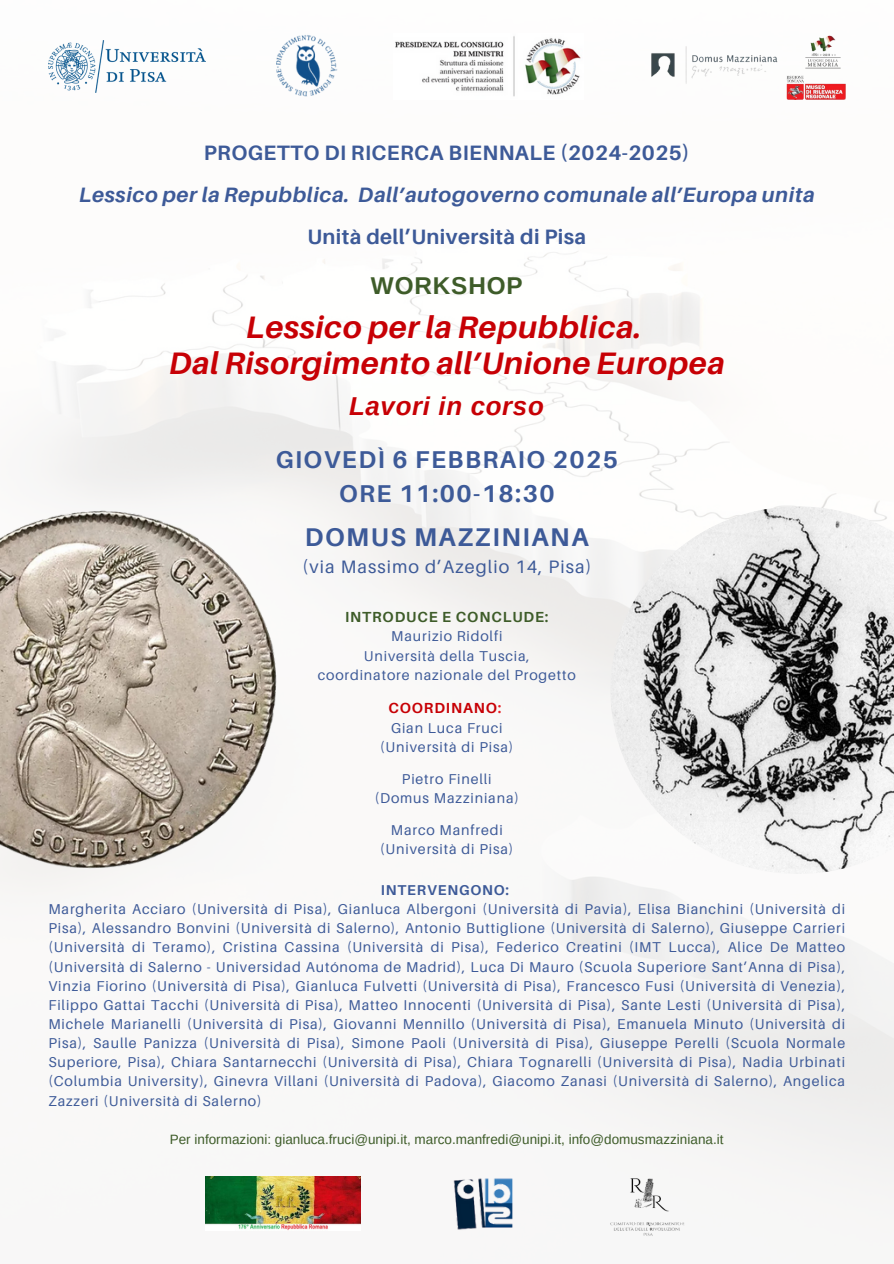
<style>
.page{position:relative;width:894px;height:1264px;background:#fff}
.page>*{position:absolute;margin:0;border:0;box-sizing:border-box;transform-origin:0 0}
.t1{font:italic 700 31.05px/36.5px "Aileron";letter-spacing:.02em;color:#c70005;text-align:center}
.t2{font:italic 700 25.95px "Arimo";letter-spacing:.025em;color:#c70005}
.t3{font:700 25.65px "Aileron";letter-spacing:.06em;color:#3d5a98}
.t4{font:700 24.3px/33.8px "Aileron";letter-spacing:.06em;color:#3d5a98;text-align:center}
.t5{font:700 24.3px "Arimo";letter-spacing:.035em;color:#3e5c29}
.t6{font:700 20.85px "Aileron";letter-spacing:.02em;color:#3d5a98}
.t7{font:italic 700 20.85px "Aileron";letter-spacing:.03em;color:#3d5a98}
.t8{font:18px "Aileron";letter-spacing:.06em;color:#3d5a98}
.t9{font:700 14.55px "Aileron";letter-spacing:.06em;color:#3e5c29}
.t10{font:700 14.55px "Aileron";letter-spacing:.06em;color:#c70005}
.t11{font:14.25px/19.2px "Aileron";letter-spacing:.06em;color:#3d5a98;text-align:justify}
.t12{font:700 14.25px "Aileron";letter-spacing:.06em;color:#3d5a98}
.t13{font:13.5px "Arimo";color:#3e5c29}
.s1{color:#e71f24}
</style>
<div class="page">
<img style="left:0;top:60px;width:893px;height:1171px">
<img style="left:205px;top:1176px;width:155px;height:54px">
<img style="left:442px;top:1167px;width:82px;height:64px">
<img style="left:606px;top:1167px;width:82px;height:70px">
<img style="left:639px;top:35px;width:206px;height:65px">
<img style="left:48px;top:40px;width:157px;height:53px">
<img style="left:276px;top:35px;width:61px;height:69px">
<img style="left:0;top:506px;width:282px;height:368px">
<img style="left:610px;top:506px;width:283px;height:368px">
<img style="left:394px;top:36px;width:189px;height:64px">
<p class="t6" style="left:204px;top:139px;width:487px">PROGETTO DI RICERCA BIENNALE (2024-2025)</p>
<p class="t7" style="left:79px;top:181px;width:736px">Lessico per la Repubblica. Dall’autogoverno comunale all’Europa unita</p>
<p class="t6" style="left:307px;top:223px;width:280px">Unità dell’Università di Pisa</p>
<h4 class="t5" style="left:371px;top:272px;width:153px">WORKSHOP</h4>
<h5 class="t1" style="left:169px;top:308px;width:557px">Lessico per la Repubblica.<br>Dal Risorgimento all’Unione Europea</h5>
<h5 class="t2" style="left:349px;top:391px;width:196px">Lavori in corso</h5>
<p class="t4" style="left:275px;top:442px;width:343px">GIOVEDÌ 6 FEBBRAIO 2025<br>ORE 11:00-18:30</p>
<h3 class="t3" style="left:305px;top:520px;width:285px">DOMUS MAZZINIANA</h3>
<h3 class="t8" style="left:302px;top:555px;width:290px">(via Massimo d’Azeglio 14, Pisa)</h3>
<h2 class="t9" style="left:345px;top:607px;width:205px">INTRODUCE E CONCLUDE:</h2>
<h6 class="t11" style="left:391px;top:626px;width:113px">Maurizio Ridolfi</h6>
<p class="t11" style="left:364px;top:646px;width:167px">Università della Tuscia,</p>
<p class="t11" style="left:317px;top:665px;width:259px">coordinatore nazionale del Progetto</p>
<p class="t10" style="left:388px;top:699px;width:114px">COORDINANO<span class="s1">:</span></p>
<p class="t11" style="left:391px;top:718px;width:113px">Gian Luca Fruci</p>
<p class="t11" style="left:380px;top:737px;width:134px">(Università di Pisa)</p>
<p class="t11" style="left:402px;top:769px;width:91px">Pietro Finelli</p>
<p class="t11" style="left:374px;top:788px;width:146px">(Domus Mazziniana)</p>
<p class="t11" style="left:391px;top:820px;width:113px">Marco Manfredi</p>
<p class="t11" style="left:380px;top:839px;width:134px">(Università di Pisa)</p>
<h2 class="t12" style="left:381px;top:881px;width:130px">INTERVENGONO:</h2>
<h1 class="t11" style="left:48px;top:899px;width:798px">Margherita Acciaro (Università di Pisa), Gianluca Albergoni (Università di Pavia), Elisa Bianchini (Università di Pisa), Alessandro Bonvini (Università di Salerno), Antonio Buttiglione (Università di Salerno), Giuseppe Carrieri (Università di Teramo), Cristina Cassina (Università di Pisa), Federico Creatini (IMT Lucca), Alice De Matteo (Università di Salerno - Universidad Autónoma de Madrid), Luca Di Mauro (Scuola Superiore Sant’Anna di Pisa), Vinzia Fiorino (Università di Pisa), Gianluca Fulvetti (Università di Pisa), Francesco Fusi (Università di Venezia), Filippo Gattai Tacchi (Università di Pisa), Matteo Innocenti (Università di Pisa), Sante Lesti (Università di Pisa), Michele Marianelli (Università di Pisa), Giovanni Mennillo (Università di Pisa), Emanuela Minuto (Università di Pisa), Saulle Panizza (Università di Pisa), Simone Paoli (Università di Pisa), Giuseppe Perelli (Scuola Normale Superiore, Pisa), Chiara Santarnecchi (Università di Pisa), Chiara Tognarelli (Università di Pisa), Nadia Urbinati (Columbia University), Ginevra Villani (Università di Padova), Giacomo Zanasi (Università di Salerno), Angelica Zazzeri (Università di Salerno)</h1>
<p class="t13" style="left:170px;top:1132px;width:555px">Per informazioni: gianluca.fruci@unipi.it, marco.manfredi@unipi.it, info@domusmazziniana.it</p>
</div>
